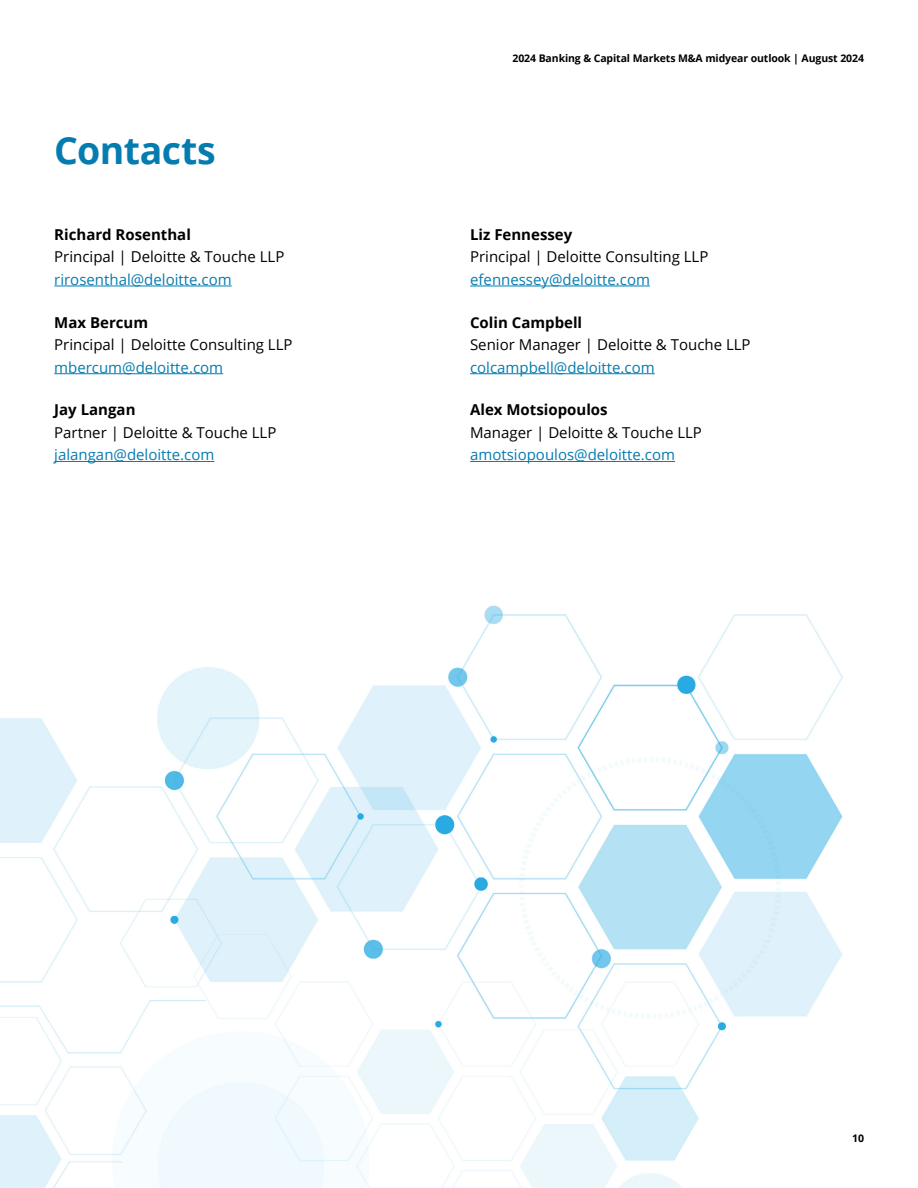
<style>
.page{position:relative;width:918px;height:1188px;background:#fff}
.page>*{position:absolute;margin:0;border:0;box-sizing:border-box;transform-origin:0 0}
.t1{font:700 37.5px "Open Sans";letter-spacing:-.015em;color:#057cb0}
.t2{font:15px "Open Sans";color:#000}
.t3{font:15px "Open Sans";color:#057cb0}
.t4{font:700 15px "Open Sans";color:#000}
.t5{font:700 10.5px "Open Sans";letter-spacing:-.01em;color:#000}
</style>
<div class="page">
<img style="left:0;top:605px;width:843px;height:583px">
<hr style="left:54px;top:286px;width:178px;height:1px;background:#057cb0">
<hr style="left:54px;top:373px;width:169px;height:1px;background:#057cb0">
<hr style="left:54px;top:461px;width:160px;height:1px;background:#057cb0">
<hr style="left:470px;top:286px;width:180px;height:1px;background:#057cb0">
<hr style="left:470px;top:373px;width:185px;height:1px;background:#057cb0">
<hr style="left:470px;top:461px;width:205px;height:1px;background:#057cb0">
<h1 class="t1" style="left:54px;top:124px;width:163px">Contacts</h1>
<p class="t4" style="left:54px;top:224px;width:138px">Richard Rosenthal</p>
<p class="t2" style="left:54px;top:247px;width:232px">Principal | Deloitte &amp; Touche LLP</p>
<p class="t3" style="left:54px;top:269px;width:179px">rirosenthal@deloitte.com</p>
<p class="t4" style="left:54px;top:312px;width:95px">Max Bercum</p>
<p class="t2" style="left:54px;top:334px;width:240px">Principal | Deloitte Consulting LLP</p>
<p class="t3" style="left:54px;top:357px;width:170px">mbercum@deloitte.com</p>
<p class="t4" style="left:54px;top:399px;width:83px">Jay Langan</p>
<p class="t2" style="left:54px;top:422px;width:224px">Partner | Deloitte &amp; Touche LLP</p>
<p class="t3" style="left:54px;top:445px;width:162px">jalangan@deloitte.com</p>
<p class="t5" style="left:513px;top:51px;width:353px">2024 Banking &amp; Capital Markets M&amp;A midyear outlook | August 2024</p>
<p class="t4" style="left:470px;top:224px;width:104px">Liz Fennessey</p>
<p class="t2" style="left:470px;top:247px;width:240px">Principal | Deloitte Consulting LLP</p>
<p class="t3" style="left:470px;top:269px;width:181px">efennessey@deloitte.com</p>
<p class="t4" style="left:470px;top:312px;width:114px">Colin Campbell</p>
<p class="t2" style="left:470px;top:334px;width:282px">Senior Manager | Deloitte &amp; Touche LLP</p>
<p class="t3" style="left:470px;top:357px;width:186px">colcampbell@deloitte.com</p>
<p class="t4" style="left:470px;top:399px;width:139px">Alex Motsiopoulos</p>
<p class="t2" style="left:470px;top:422px;width:233px">Manager | Deloitte &amp; Touche LLP</p>
<p class="t3" style="left:470px;top:445px;width:207px">amotsiopoulos@deloitte.com</p>
<p class="t5" style="left:852px;top:1131px;width:13px">10</p>
</div>
